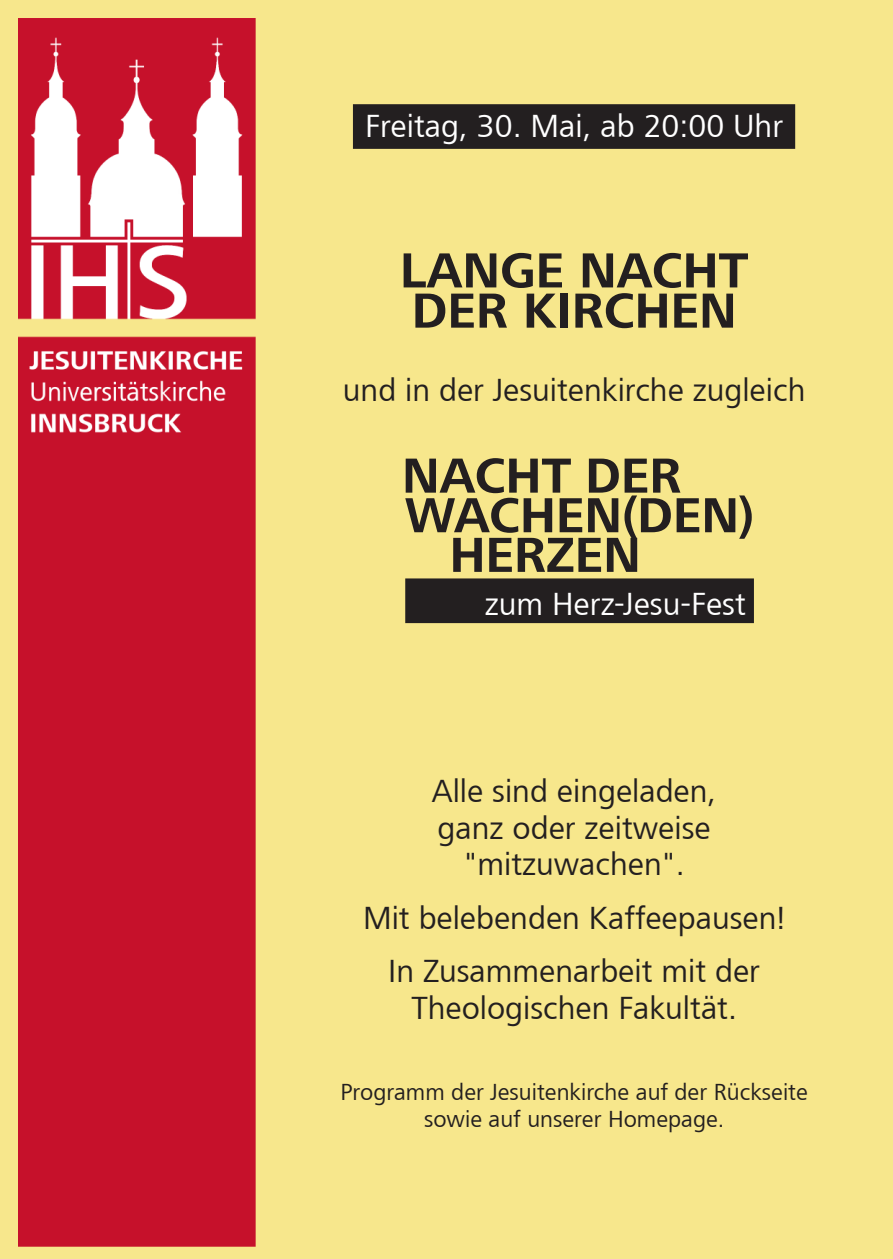
<style>
.page{position:relative;width:893px;height:1259px;background:#fff}
.page>*{position:absolute;margin:0;border:0;box-sizing:border-box;transform-origin:0 0}
.t1{font:700 51px/40.2px "Lino Frutiger Next";letter-spacing:.025em;color:#231f20}
.t2{font:700 51px "Lino Frutiger Next";letter-spacing:.045em;color:#231f20}
.t3{font:33px/36.6px "Lino Frutiger Next";letter-spacing:-.005em;color:#231f20;text-align:center}
.t4{font:33px/53.7px "Lino Frutiger Next";letter-spacing:.06em;color:#231f20;text-align:center}
.t5{font:33px "Lino Frutiger Next";letter-spacing:-.05em;color:#fff}
.t6{font:33px "Lino Frutiger Next";letter-spacing:-.03em;color:#231f20}
.t7{font:33px "Lino Frutiger Next";letter-spacing:.075em;color:#fff}
.t8{font:24px/27px "Lino Frutiger Next";letter-spacing:.005em;color:#231f20;text-align:center}
</style>
<div class="page">
<img style="left:0;top:0;width:893px;height:1259px">
<div style="left:353px;top:104px;width:442px;height:45px;background:#231f20"></div>
<div style="left:405px;top:578px;width:349px;height:45px;background:#231f20"></div>
<p class="t5" style="left:365px;top:108px;width:422px">Fre itag, 30. M ai, ab 20:00 Uh r</p>
<h1 class="t1" style="left:400px;top:250px;width:356px">LANGE NACH T<br>DER KIRCH EN</h1>
<p class="t3" style="left:343px;top:372px;width:453px">und in der Je suite nk irch e zugle ich</p>
<h1 class="t2" style="left:402px;top:447px;width:277px">NACH TDER</h1>
<h1 class="t1" style="left:405px;top:495px;width:358px">W ACH EN(D EN)</h1>
<h1 class="t1" style="left:449px;top:535px;width:193px">H ERZ EN</h1>
<p class="t7" style="left:485px;top:586px;width:269px">zum H erz-Jesu-Fest</p>
<p class="t3" style="left:432px;top:773px;width:288px">Alle sind e inge lade n, ganz oder ze itw e ise "m itz uw ach e n".</p>
<p class="t4" style="left:363px;top:891px;width:429px">Mitbelebenden Kaffeepausen!<br>In Z usam m e narbe itm itder</p>
<p class="t6" style="left:411px;top:990px;width:328px">Th e ologisch e n Fak ultät.</p>
<p class="t8" style="left:340px;top:1078px;width:465px">Program m der Je suite nk irch e aufder Rück se ite sow ie aufunserer H om e page .</p>
</div>
